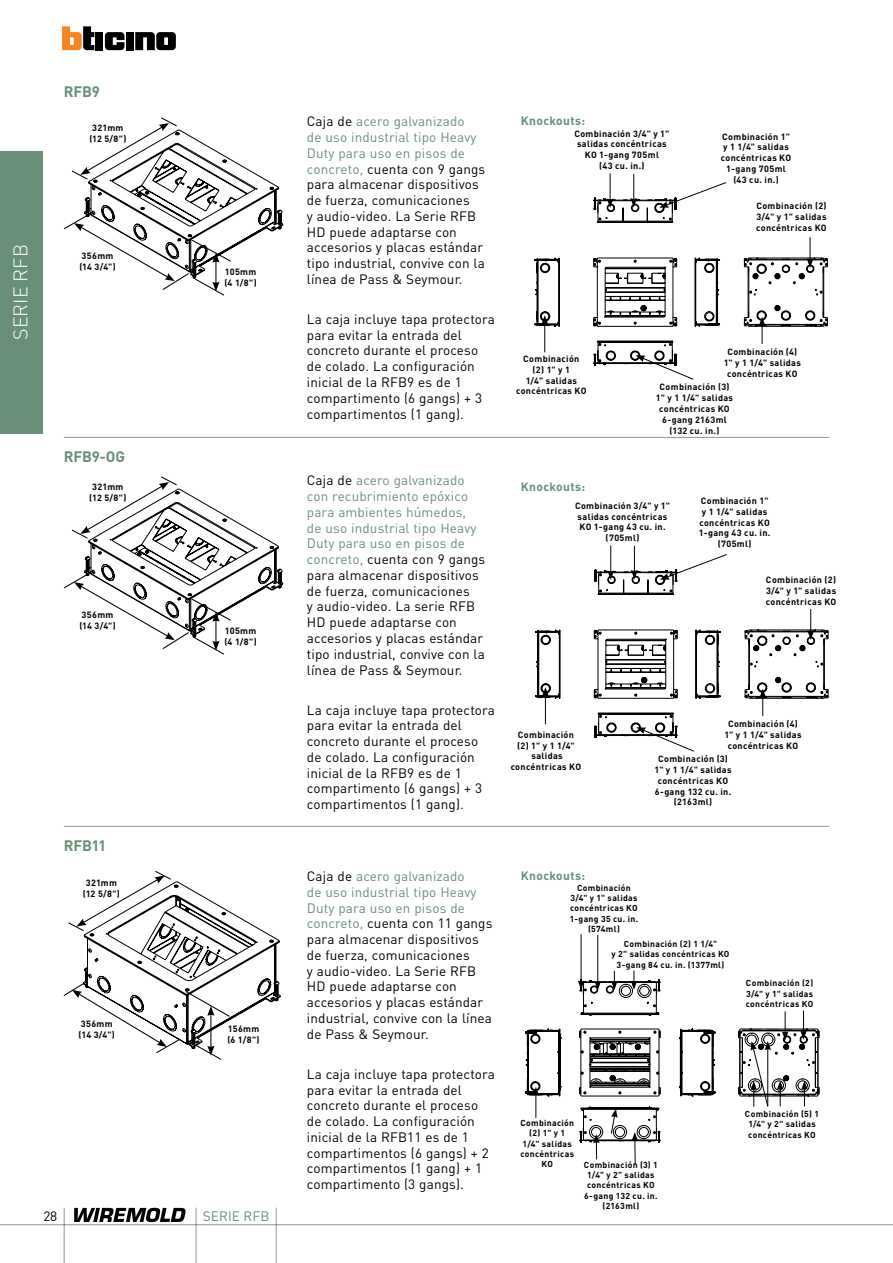
<style>
.page{position:relative;width:893px;height:1263px;background:#fff}
.page>*{position:absolute;margin:0;border:0;box-sizing:border-box;transform-origin:0 0}
.t1{font:300 19.5px "DIN Pro";letter-spacing:.005em;color:#fff}
.t2{font:700 15px "DIN Pro";letter-spacing:-.015em;color:#688f78}
.t3{font:13.5px/15.8px "DIN Pro";letter-spacing:.01em;color:#000}
.t4{font:13.5px "DIN Pro";letter-spacing:.01em;color:#688f78}
.t5{font:700 12px "DIN Pro";letter-spacing:.03em;color:#688f78}
.t6{font:700 9px/10.8px "DIN Pro";letter-spacing:.04em;color:#000;text-align:center}
.t7{font:700 8.55px/10.4px "DIN Pro";letter-spacing:.04em;color:#000;text-align:center}
.s1{color:#688f78}
.s2{color:#000}
</style>
<div class="page">
<div style="left:0;top:151px;width:43px;height:282px;background:#688f78"></div>
<hr style="left:0;top:1224px;width:893px;height:1px;background:#939598">
<hr style="left:196px;top:1208px;width:1px;height:55px;background:#939598">
<hr style="left:64px;top:1208px;width:1px;height:55px;background:#939598">
<svg style="left:105px;top:32px;width:19px;height:18px"></svg>
<div style="left:126px;top:32px;width:8px;height:18px;background:#000"></div>
<div style="left:96px;top:32px;width:7px;height:18px;background:#000"></div>
<svg style="left:62px;top:26px;width:32px;height:24px"></svg>
<svg style="left:135px;top:32px;width:41px;height:18px"></svg>
<svg style="left:74px;top:1208px;width:112px;height:14px"></svg>
<hr style="left:276px;top:1208px;width:1px;height:55px;background:#939598">
<hr style="left:64px;top:437px;width:765px;height:1px;background:#939598">
<hr style="left:64px;top:826px;width:765px;height:1px;background:#939598">
<svg style="left:64px;top:117px;width:219px;height:179px"></svg>
<svg style="left:534px;top:173px;width:294px;height:207px"></svg>
<svg style="left:63px;top:871px;width:217px;height:189px"></svg>
<hr style="left:581px;top:934px;width:1px;height:49px;background:#000">
<hr style="left:597px;top:935px;width:1px;height:48px;background:#000">
<svg style="left:525px;top:970px;width:294px;height:194px"></svg>
<svg style="left:64px;top:476px;width:219px;height:179px"></svg>
<svg style="left:535px;top:545px;width:294px;height:207px"></svg>
<p class="t2" style="left:64px;top:81px;width:38px">RFB9</p>
<p class="t6" style="left:89px;top:122px;width:39px">321mm (12 5/8")</p>
<h1 class="t1" style="left:7px;top:340px;width:97px;rotate:-90deg">SERIE RFB</h1>
<p class="t6" style="left:79px;top:250px;width:38px;text-align:left">356mm (14 3/4")</p>
<p class="t2" style="left:64px;top:447px;width:63px">RFB9-OG</p>
<p class="t6" style="left:89px;top:481px;width:39px">321mm (12 5/8")</p>
<p class="t6" style="left:79px;top:609px;width:38px;text-align:left">356mm (14 3/4")</p>
<p class="t6" style="left:224px;top:266px;width:34px;text-align:left">105mm (4 1/8")</p>
<p class="t6" style="left:224px;top:625px;width:34px;text-align:left">105mm (4 1/8")</p>
<p class="t2" style="left:64px;top:836px;width:44px">RFB11</p>
<p class="t6" style="left:83px;top:877px;width:39px">321mm (12 5/8")</p>
<p class="t6" style="left:79px;top:1018px;width:38px;text-align:left">356mm (14 3/4")</p>
<p class="t6" style="left:227px;top:1023px;width:34px;text-align:left">156mm (6 1/8")</p>
<p class="t3" style="left:43px;top:1208px;width:15px">28</p>
<p class="t4" style="left:203px;top:1207px;width:68px">SERIE RFB</p>
<p class="t3" style="left:307px;top:113px;width:180px">Caja de <span class="s1">acero galvanizado<br>de uso industrial tipo Heavy<br>Duty para uso en pisos de concreto,</span> cuenta con 9 gangs para almacenar dispositivos de fuerza, comunicaciones<br>y audio-video. La Serie RFB<br>HD puede adaptarse con accesorios y placas estándar tipo industrial, convive con la línea de Pass &amp; Seymour.</p>
<p class="t3" style="left:307px;top:311px;width:190px">La caja incluye tapa protectora para evitar la entrada del concreto durante el proceso de colado. La configuración inicial de la RFB9 es de 1 compartimento (6 gangs) + 3 compartimentos (1 gang).</p>
<p class="t3" style="left:307px;top:472px;width:180px">Caja de <span class="s1">acero galvanizado con recubrimiento epóxico para ambientes húmedos,<br>de uso industrial tipo Heavy<br>Duty para uso en pisos de concreto,</span> cuenta con 9 gangs para almacenar dispositivos de fuerza, comunicaciones<br>y audio-video. La serie RFB<br>HD puede adaptarse con accesorios y placas estándar tipo industrial, convive con la línea de Pass &amp; Seymour.</p>
<p class="t3" style="left:307px;top:701px;width:190px">La caja incluye tapa protectora para evitar la entrada del concreto durante el proceso de colado. La configuración inicial de la RFB9 es de 1 compartimento (6 gangs) + 3 compartimentos (1 gang).</p>
<p class="t5" style="left:521px;top:113px;width:66px">Knockouts:</p>
<p class="t6" style="left:574px;top:128px;width:96px">Combinación 3/4" y 1" salidas concéntricas<br>KO 1-gang 705ml<br>(43 cu. in.)</p>
<p class="t6" style="left:721px;top:131px;width:72px">Combinación 1" y 1 1/4" salidas concéntricas KO<br>1-gang 705ml (43 cu. in.)</p>
<p class="t6" style="left:756px;top:200px;width:72px;text-align:justify">Combinación (2)<br>3/4" y 1" salidas concéntricas KO</p>
<p class="t6" style="left:516px;top:353px;width:72px">Combinación<br>(2) 1" y 1<br>1/4" salidas concéntricas KO</p>
<p class="t5" style="left:521px;top:479px;width:66px">Knockouts:</p>
<p class="t6" style="left:724px;top:346px;width:79px">Combinación (4)<br>1" y 1 1/4" salidas concéntricas KO</p>
<p class="t6" style="left:656px;top:381px;width:79px">Combinación (3)<br>1" y 1 1/4" salidas concéntricas KO<br>6-gang 2163ml (132 cu. in.)</p>
<p class="t6" style="left:575px;top:500px;width:96px">Combinación 3/4" y 1" salidas concéntricas<br>KO 1-gang 43 cu. in. (705ml)</p>
<p class="t6" style="left:699px;top:495px;width:73px">Combinación 1" y 1 1/4" salidas concéntricas KO<br>1-gang 43 cu. in. (705ml)</p>
<p class="t6" style="left:766px;top:574px;width:72px;text-align:justify">Combinación (2)<br>3/4" y 1" salidas concéntricas KO</p>
<p class="t6" style="left:511px;top:729px;width:72px">Combinación<br>(2) 1" y 1 1/4" salidas concéntricas KO</p>
<p class="t6" style="left:724px;top:718px;width:79px">Combinación (4)<br>1" y 1 1/4" salidas concéntricas KO</p>
<p class="t6" style="left:654px;top:753px;width:79px">Combinación (3)<br>1" y 1 1/4" salidas concéntricas KO<br>6-gang 132 cu. in. (2163ml)</p>
<p class="t4" style="left:307px;top:867px;width:159px"><span class="s2">Caja de</span> acero galvanizado</p>
<p class="t5" style="left:521px;top:867px;width:66px">Knockouts:</p>
<p class="t3" style="left:307px;top:884px;width:187px"><span class="s1">de uso industrial tipo Heavy<br>Duty para uso en pisos de concreto,</span> cuenta con 11 gangs para almacenar dispositivos de fuerza, comunicaciones<br>y audio-video. La Serie RFB<br>HD puede adaptarse con accesorios y placas estándar industrial, convive con la línea de Pass &amp; Seymour.</p>
<p class="t3" style="left:307px;top:1065px;width:190px">La caja incluye tapa protectora para evitar la entrada del concreto durante el proceso de colado. La configuración inicial de la RFB11 es de 1 compartimentos (6 gangs) + 2 compartimentos (1 gang) + 1 compartimento (3 gangs).</p>
<p class="t7" style="left:570px;top:882px;width:70px">Combinación<br>3/4" y 1" salidas concéntricas KO<br>1-gang 35 cu. in. (574ml)</p>
<p class="t7" style="left:612px;top:938px;width:119px">Combinación (2) 1 1/4"<br>y 2" salidas concéntricas KO<br>3-gang 84 cu. in. (1377ml)</p>
<p class="t7" style="left:520px;top:1117px;width:55px">Combinación (2) 1" y 1<br>1/4" salidas concéntricas<br>KO</p>
<p class="t7" style="left:584px;top:1159px;width:75px">Combinación (3) 1<br>1/4" y 2" salidas concéntricas KO<br>6-gang 132 cu. in. (2163ml)</p>
<p class="t7" style="left:746px;top:977px;width:69px;text-align:justify">Combinación (2)<br>3/4" y 1" salidas concéntricas KO</p>
<p class="t7" style="left:745px;top:1108px;width:76px">Combinación (5) 1<br>1/4" y 2" salidas concéntricas KO</p>
</div>
